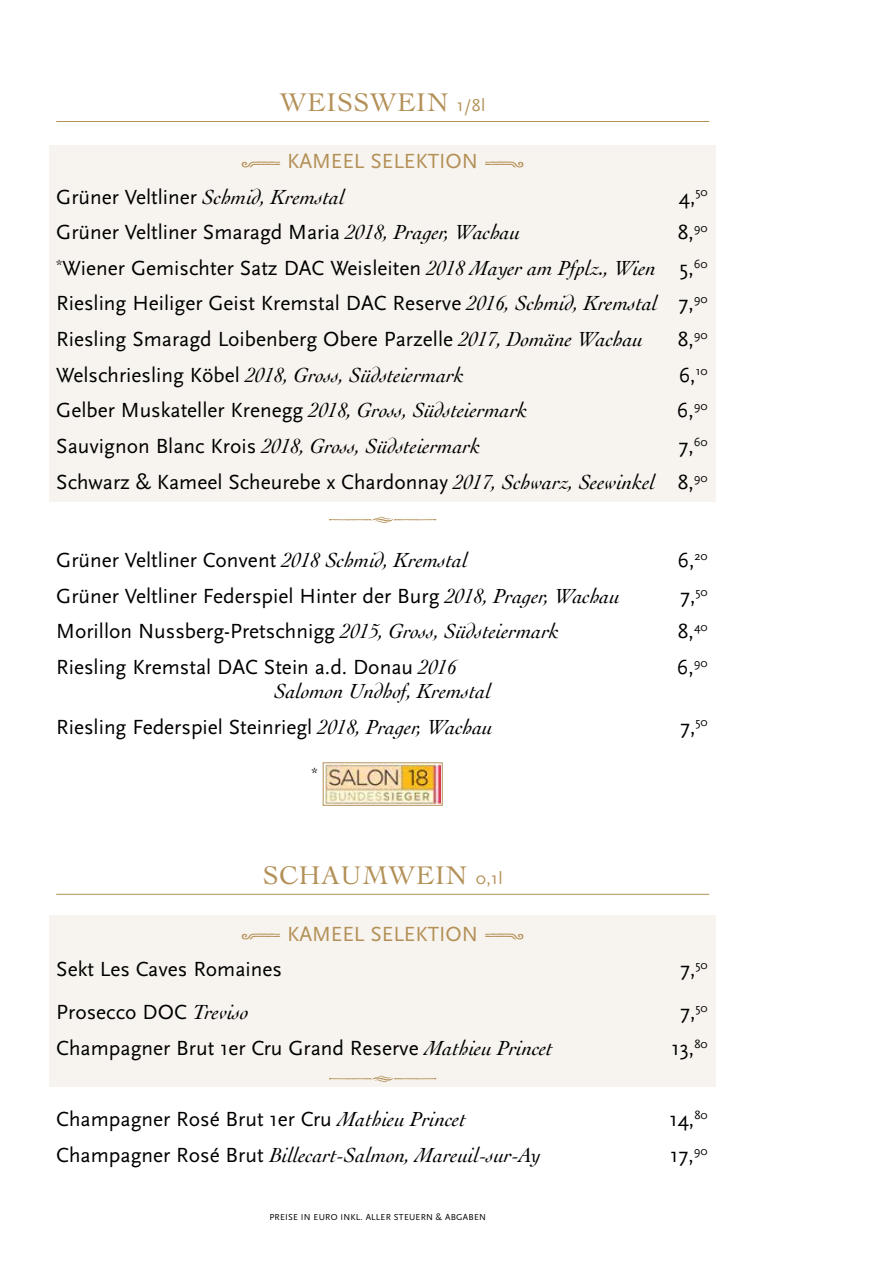
<style>
.page{position:relative;width:893px;height:1263px;background:#fff}
.page>*{position:absolute;margin:0;border:0;box-sizing:border-box;transform-origin:0 0}
.t1{font:26.7px "Cochin";letter-spacing:.02em;color:#b39057}
.t2{font:21.3px/35.7px "Scala Sans";color:#000;text-align:justify}
.t3{font:italic 21.3px "Cochin";color:#000}
.t4{font:21.3px/35.7px "Scala Sans";color:#b39057}
.t5{font:12.45px "Scala Sans";color:#000}
.t6{font:9px "Scala Sans";letter-spacing:.025em;color:#000}
.s1{font-family:"Scala Sans";font-size:17.85px}
.s2{color:#000}
.s3{font-family:"Cochin";font-style:italic;color:#000}
.s4{font-family:"Cochin";font-style:italic}
.s5{font-family:"Scala Sans";font-style:normal}
</style>
<div class="page">
<div style="left:49px;top:915px;width:667px;height:172px;background:#f7f3ee"></div>
<div style="left:49px;top:146px;width:667px;height:356px;background:#f7f3ee"></div>
<hr style="left:56px;top:121px;width:653px;height:1px;background:#b39057">
<hr style="left:56px;top:894px;width:653px;height:1px;background:#b39057">
<img style="left:325px;top:765px;width:115px;height:38px">
<div style="left:323px;top:762px;width:120px;height:44px;border:1px solid #b39057"></div>
<p class="t1" style="left:280px;top:84px;width:207px">WEISSWEIN <span class="s1">1/8l</span></p>
<p class="t4" style="left:56px;top:144px;width:423px;text-indent:231px">KAMEEL SELEKTION<br><span class="s2">Grüner Veltliner</span> <span class="s3">Schmid, Kremstal</span></p>
<p class="t2" style="left:679px;top:179px;width:30px">4,<sup>50</sup></p>
<p class="t2" style="left:56px;top:215px;width:466px">Grüner Veltliner Smaragd Maria <span class="s4">2018, Prager, Wachau</span></p>
<p class="t2" style="left:56px;top:215px;width:653px;text-indent:621px">8,<sup>90 *</sup>Wiener Gemischter Satz DAC Weisleiten <span class="s4">2018 Mayer am Pfplz., Wien</span> 5,<sup>60<br></sup>Riesling Heiliger Geist Kremstal DAC Reserve <span class="s4">2016, Schmid, Kremstal</span> 7,<sup>90<br></sup>Riesling Smaragd Loibenberg Obere Parzelle <span class="s4">2017, Domäne Wachau</span></p>
<p class="t2" style="left:678px;top:322px;width:31px">8,<sup>90</sup></p>
<p class="t3" style="left:56px;top:360px;width:410px"><span class="s5">Welschriesling Köbel</span> 2018, Gross, Südsteiermark</p>
<p class="t2" style="left:679px;top:357px;width:30px">6,<sup>10</sup></p>
<p class="t2" style="left:56px;top:393px;width:473px">Gelber Muskateller Krenegg <span class="s4">2018, Gross, Südsteiermark</span></p>
<p class="t2" style="left:677px;top:393px;width:32px">6,<sup>90</sup></p>
<p class="t3" style="left:56px;top:432px;width:426px"><span class="s5">Sauvignon Blanc Krois</span> 2018, Gross, Südsteiermark</p>
<p class="t2" style="left:56px;top:429px;width:653px;text-align:right">7,<sup>60<br></sup>Schwarz &amp; Kameel Scheurebe x Chardonnay <span class="s4">2017, Schwarz, Seewinkel</span> 8,<sup>90</sup></p>
<p class="t2" style="left:56px;top:543px;width:413px">Grüner Veltliner Convent <span class="s4">2018 Schmid, Kremstal</span></p>
<p class="t2" style="left:677px;top:543px;width:32px">6,<sup>20</sup></p>
<p class="t2" style="left:56px;top:578px;width:565px">Grüner Veltliner Federspiel Hinter der Burg <span class="s4">2018, Prager, Wachau</span></p>
<p class="t2" style="left:680px;top:578px;width:29px">7,<sup>50</sup></p>
<p class="t2" style="left:56px;top:614px;width:505px">Morillon Nussberg-Pretschnigg <span class="s4">2015, Gross, Südsteiermark</span></p>
<p class="t2" style="left:678px;top:614px;width:31px">8,<sup>40</sup></p>
<p class="t2" style="left:56px;top:649px;width:402px">Riesling Kremstal DAC Stein a.d. Donau <span class="s4">2016</span></p>
<p class="t2" style="left:677px;top:649px;width:32px">6,<sup>90</sup></p>
<p class="t3" style="left:274px;top:677px;width:219px">Salomon Undhof, Kremstal</p>
<p class="t2" style="left:56px;top:709px;width:438px">Riesling Federspiel Steinriegl <span class="s4">2018, Prager, Wachau</span></p>
<p class="t2" style="left:680px;top:709px;width:29px">7,<sup>50</sup></p>
<p class="t5" style="left:311px;top:765px;width:8px">*</p>
<p class="t1" style="left:263px;top:857px;width:242px">SCHAUMWEIN <span class="s1">0,1l</span></p>
<p class="t4" style="left:287px;top:916px;width:192px">KAMEEL SELEKTION</p>
<p class="t2" style="left:56px;top:952px;width:227px">Sekt Les Caves Romaines</p>
<p class="t2" style="left:680px;top:952px;width:29px">7,<sup>50</sup></p>
<p class="t2" style="left:56px;top:995px;width:194px">Prosecco DOC <span class="s4">Treviso</span></p>
<p class="t2" style="left:680px;top:995px;width:29px">7,<sup>50</sup></p>
<p class="t2" style="left:56px;top:1030px;width:498px">Champagner Brut 1er Cru Grand Reserve <span class="s4">Mathieu Princet</span></p>
<p class="t2" style="left:671px;top:1030px;width:38px">13,<sup>80</sup></p>
<p class="t2" style="left:56px;top:1102px;width:411px">Champagner Rosé Brut 1er Cru <span class="s4">Mathieu Princet</span></p>
<p class="t2" style="left:669px;top:1102px;width:40px">14,<sup>80</sup></p>
<p class="t3" style="left:56px;top:1140px;width:486px"><span class="s5">Champagner Rosé Brut</span> Billecart-Salmon, Mareuil-sur-Ay</p>
<p class="t2" style="left:670px;top:1137px;width:39px">17,<sup>90</sup></p>
<p class="t6" style="left:269px;top:1212px;width:218px">PREISE IN EURO INKL. ALLER STEUERN &amp; ABGABEN</p>
</div>
